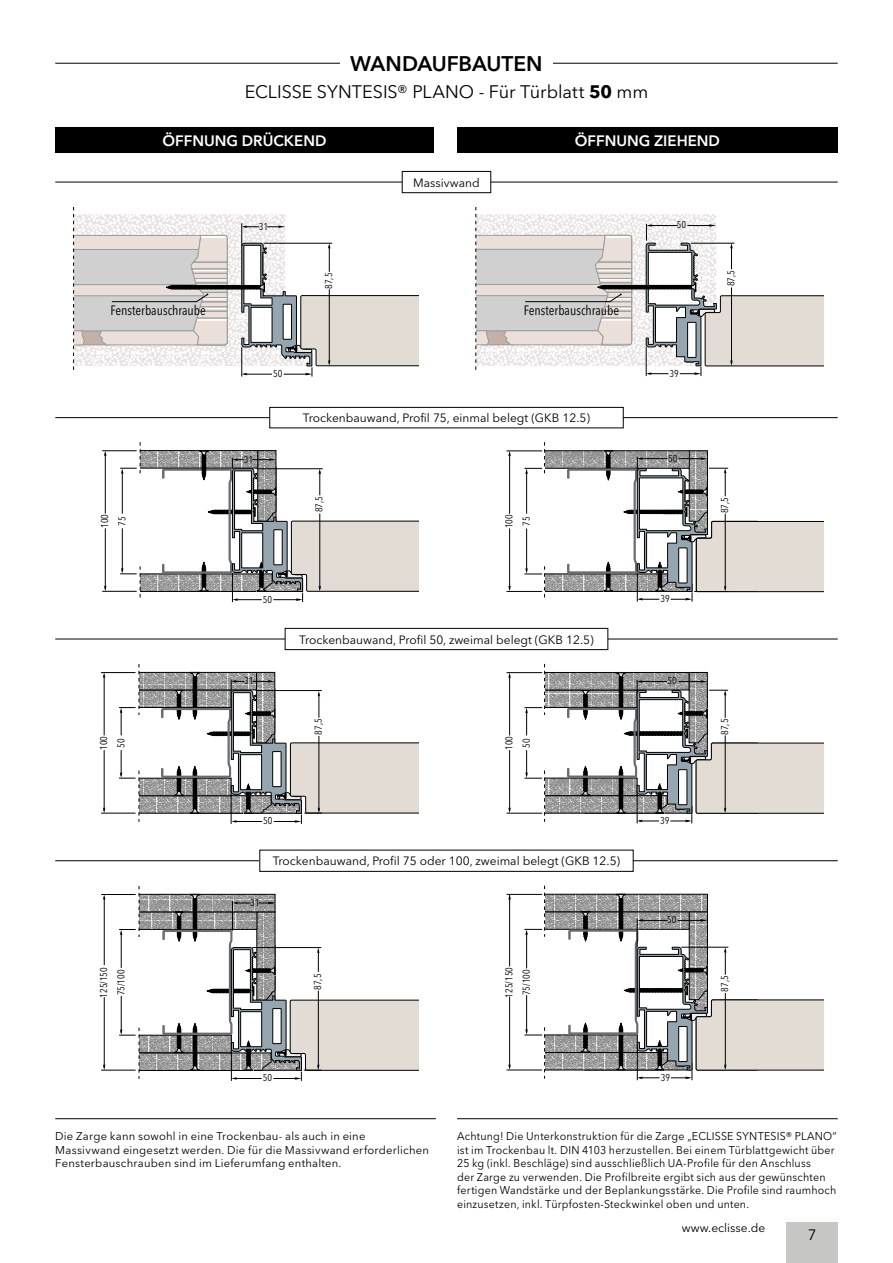
<style>
.page{position:relative;width:893px;height:1263px;background:#fff}
.page>*{position:absolute;margin:0;border:0;box-sizing:border-box;transform-origin:0 0}
.t1{font:600 21px "Avenir Next LT Pro";letter-spacing:-.005em;color:#000}
.t2{font:18px "Avenir Next LT Pro";letter-spacing:-.005em;color:#000}
.t3{font:600 15px "Avenir Next LT Pro";color:#fff}
.t4{font:15px "Avenir Next LT Pro";color:#000}
.t5{font:condensed 13.5px "Avenir Next LT Pro";color:#000}
.t6{font:12px "Avenir Next LT Pro";color:#000}
.t7{font:condensed 12px "Avenir Next LT Pro";color:#000}
.t8{font:11.25px/13.5px "Avenir Next LT Pro";letter-spacing:.015em;color:#000;scale:.95 1}
.t9{font:11.25px/13.5px "Avenir Next LT Pro";letter-spacing:.015em;color:#000}
.t10{font:condensed 9.9px/17.5px "Avenir Next LT Pro";color:#000}
.s1{font-weight:700}
</style>
<div class="page">
<div style="left:787px;top:1222px;width:51px;height:41px;background:#c6c6c4"></div>
<hr style="left:102px;top:591px;width:35px;height:1px;background:#000">
<hr style="left:105px;top:453px;width:1px;height:61px;background:#000">
<hr style="left:105px;top:528px;width:1px;height:61px;background:#000">
<hr style="left:102px;top:450px;width:35px;height:1px;background:#000">
<svg style="left:120px;top:442px;width:299px;height:160px"></svg>
<hr style="left:506px;top:591px;width:36px;height:1px;background:#000">
<hr style="left:509px;top:454px;width:1px;height:60px;background:#000">
<hr style="left:509px;top:528px;width:1px;height:61px;background:#000">
<hr style="left:506px;top:451px;width:36px;height:1px;background:#000">
<svg style="left:508px;top:451px;width:3px;height:5px"></svg>
<svg style="left:508px;top:586px;width:3px;height:5px"></svg>
<svg style="left:524px;top:442px;width:299px;height:160px"></svg>
<hr style="left:694px;top:591px;width:34px;height:1px;background:#000">
<hr style="left:101px;top:813px;width:35px;height:1px;background:#000">
<hr style="left:104px;top:675px;width:1px;height:60px;background:#000">
<hr style="left:104px;top:750px;width:1px;height:61px;background:#000">
<hr style="left:101px;top:672px;width:35px;height:1px;background:#000">
<svg style="left:119px;top:664px;width:300px;height:160px"></svg>
<hr style="left:506px;top:813px;width:36px;height:1px;background:#000">
<hr style="left:509px;top:675px;width:1px;height:60px;background:#000">
<hr style="left:509px;top:750px;width:1px;height:61px;background:#000">
<hr style="left:506px;top:672px;width:36px;height:1px;background:#000">
<svg style="left:508px;top:672px;width:3px;height:6px"></svg>
<svg style="left:508px;top:807px;width:3px;height:6px"></svg>
<svg style="left:524px;top:664px;width:299px;height:159px"></svg>
<hr style="left:101px;top:1070px;width:35px;height:1px;background:#000">
<hr style="left:104px;top:897px;width:1px;height:68px;background:#000">
<hr style="left:104px;top:997px;width:1px;height:71px;background:#000">
<hr style="left:101px;top:894px;width:35px;height:1px;background:#000">
<svg style="left:119px;top:886px;width:300px;height:195px"></svg>
<hr style="left:506px;top:1070px;width:36px;height:1px;background:#000">
<hr style="left:509px;top:894px;width:1px;height:72px;background:#000">
<hr style="left:509px;top:996px;width:1px;height:72px;background:#000">
<hr style="left:506px;top:894px;width:36px;height:1px;background:#000">
<svg style="left:508px;top:894px;width:3px;height:6px"></svg>
<svg style="left:508px;top:1064px;width:3px;height:6px"></svg>
<svg style="left:524px;top:886px;width:299px;height:194px"></svg>
<svg style="left:73px;top:207px;width:346px;height:170px"></svg>
<svg style="left:475px;top:207px;width:348px;height:169px"></svg>
<hr style="left:55px;top:63px;width:783px;height:1px;background:#000">
<div style="left:340px;top:55px;width:213px;height:16px;background:#fff"></div>
<div style="left:55px;top:127px;width:379px;height:26px;background:#000"></div>
<div style="left:457px;top:127px;width:381px;height:26px;background:#000"></div>
<hr style="left:55px;top:1118px;width:381px;height:1px;background:#000">
<hr style="left:457px;top:1118px;width:381px;height:1px;background:#000">
<hr style="left:55px;top:639px;width:783px;height:1px;background:#000">
<div style="left:285px;top:628px;width:323px;height:22px;background:#fff"></div>
<div style="left:285px;top:628px;width:323px;height:22px;border:1px solid #000"></div>
<hr style="left:55px;top:182px;width:783px;height:1px;background:#000">
<div style="left:402px;top:171px;width:89px;height:22px;background:#fff"></div>
<div style="left:402px;top:171px;width:89px;height:22px;border:1px solid #000"></div>
<hr style="left:55px;top:417px;width:783px;height:1px;background:#000">
<div style="left:270px;top:407px;width:353px;height:21px;background:#fff"></div>
<div style="left:269px;top:407px;width:354px;height:21px;border:1px solid #000"></div>
<hr style="left:55px;top:860px;width:783px;height:1px;background:#000">
<div style="left:260px;top:850px;width:373px;height:21px;background:#fff"></div>
<h1 class="t1" style="left:350px;top:51px;width:194px">WANDAUFBAUTEN</h1>
<h2 class="t2" style="left:245px;top:81px;width:405px">ECLISSE SYNTESIS® PLANO - Für Türblatt <span class="s1">50</span> mm</h2>
<h3 class="t3" style="left:162px;top:131px;width:166px">ÖFFNUNG DRÜCKEND</h3>
<h3 class="t3" style="left:575px;top:131px;width:147px">ÖFFNUNG ZIEHEND</h3>
<p class="t10" style="left:259px;top:217px;width:11px">31</p>
<p class="t10" style="left:320px;top:289px;width:18px;rotate:-90deg">87,5</p>
<p class="t6" style="left:413px;top:175px;width:68px">Massivwand</p>
<p class="t5" style="left:111px;top:302px;width:97px">Fensterbauschraube</p>
<p class="t5" style="left:524px;top:302px;width:97px">Fensterbauschraube</p>
<p class="t7" style="left:99px;top:305px;width:55px">Mauerpratze</p>
<p class="t10" style="left:273px;top:365px;width:11px">50</p>
<p class="t6" style="left:303px;top:411px;width:289px">Trockenbauwand, Profil 75, einmal belegt (GKB 12.5)</p>
<p class="t10" style="left:244px;top:450px;width:11px">31</p>
<p class="t10" style="left:310px;top:512px;width:18px;rotate:-90deg">87,5</p>
<p class="t10" style="left:96px;top:528px;width:15px;rotate:-90deg">100<br>75</p>
<p class="t10" style="left:500px;top:528px;width:15px;rotate:-90deg">100<br>75</p>
<p class="t10" style="left:263px;top:590px;width:11px">50</p>
<p class="t6" style="left:299px;top:632px;width:296px">Trockenbauwand, Profil 50, zweimal belegt (GKB 12.5)</p>
<p class="t10" style="left:244px;top:672px;width:11px">31</p>
<p class="t10" style="left:309px;top:735px;width:18px;rotate:-90deg">87,5</p>
<p class="t10" style="left:95px;top:750px;width:15px;rotate:-90deg">100<br>50</p>
<p class="t10" style="left:500px;top:750px;width:15px;rotate:-90deg">100<br>50</p>
<p class="t10" style="left:263px;top:812px;width:11px">50</p>
<p class="t6" style="left:273px;top:854px;width:349px">Trockenbauwand, Profil 75 oder 100, zweimal belegt (GKB 12.5)</p>
<p class="t10" style="left:250px;top:893px;width:11px">31</p>
<p class="t10" style="left:95px;top:998px;width:32px;rotate:-90deg">125/150<br>75/100</p>
<p class="t10" style="left:309px;top:990px;width:18px;rotate:-90deg">87,5</p>
<p class="t10" style="left:500px;top:997px;width:32px;rotate:-90deg">125/150<br>75/100</p>
<p class="t10" style="left:263px;top:1069px;width:11px">50</p>
<p class="t10" style="left:677px;top:216px;width:11px">50</p>
<p class="t10" style="left:670px;top:364px;width:11px">39</p>
<p class="t10" style="left:668px;top:449px;width:11px">50</p>
<p class="t10" style="left:660px;top:590px;width:11px">39</p>
<p class="t10" style="left:668px;top:672px;width:11px">50</p>
<p class="t10" style="left:660px;top:811px;width:11px">39</p>
<p class="t10" style="left:722px;top:286px;width:18px;rotate:-90deg">87,5</p>
<p class="t10" style="left:716px;top:513px;width:18px;rotate:-90deg">87,5</p>
<p class="t10" style="left:716px;top:735px;width:18px;rotate:-90deg">87,5</p>
<p class="t10" style="left:667px;top:911px;width:11px">50</p>
<p class="t10" style="left:661px;top:1068px;width:11px">39</p>
<p class="t10" style="left:716px;top:992px;width:18px;rotate:-90deg">87,5</p>
<p class="t9" style="left:55px;top:1129px;width:375px">Die Zarge kann sowohl in eine Trockenbau- als auch in eine<br>Massivwand eingesetzt werden. Die für die Massivwand erforderlichen<br>Fensterbauschrauben sind im Lieferumfang enthalten.</p>
<p class="t8" style="left:457px;top:1129px;width:401px">Achtung! Die Unterkonstruktion für die Zarge „ECLISSE SYNTESIS® PLANO“ ist im Trockenbau lt. DIN 4103 herzustellen. Bei einem Türblattgewicht über 25 kg (inkl. Beschläge) sind ausschließlich UA-Profile für den Anschluss<br>der Zarge zu verwenden. Die Profilbreite ergibt sich aus der gewünschten fertigen Wandstärke und der Beplankungsstärke. Die Profile sind raumhoch einzusetzen, inkl. Türpfosten-Steckwinkel oben und unten.</p>
<p class="t6" style="left:682px;top:1220px;width:85px">www.eclisse.de</p>
<h3 class="t4" style="left:808px;top:1226px;width:10px">7</h3>
</div>
